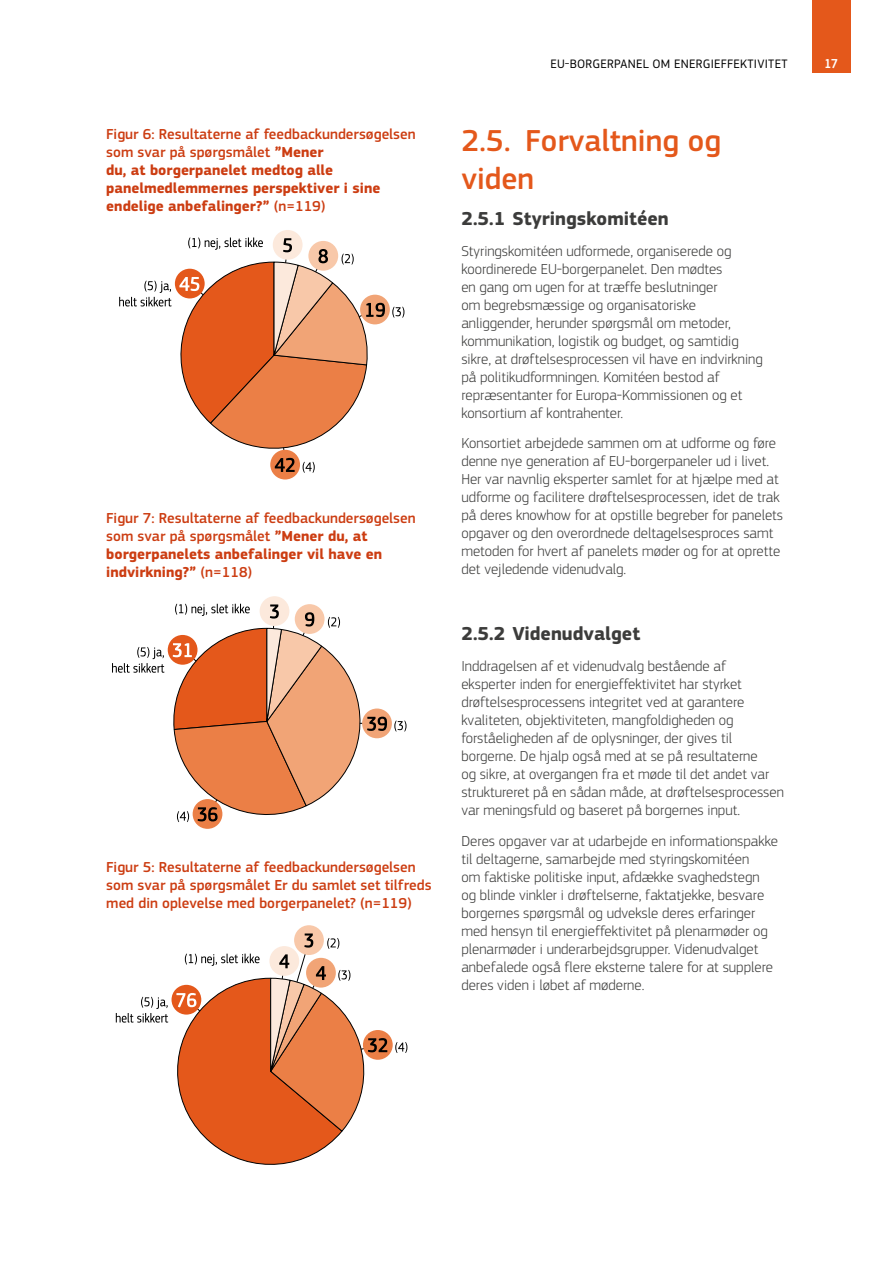
<style>
.page{position:relative;width:893px;height:1263px;background:#fff}
.page>*{position:absolute;margin:0;border:0;box-sizing:border-box;transform-origin:0 0}
.Heading_2__H2__numbering{font:500 31.5px/37.5px "EC Square Sans Pro";color:#e4581b}
.Heading_3__H3__numbering{font:700 19.5px "EC Square Sans Pro";color:#3c3c3b}
.Body_text__P{font:300 15px/18px "EC Square Sans Pro";color:#3c3c3b}
.Heading_3__H3__figure{font:500 15px/18px "EC Square Sans Pro";color:#cc3d12}
.Heading_3__H3__figure_NC{font:700 15px/18px "EC Square Sans Pro";color:#cc3d12}
.t1{font:500 13.5px "EC Square Sans Cond Pro";color:#fff}
.t2{font:12.75px "EC Square Sans Pro";letter-spacing:.02em;color:#000}
.s1{font-weight:500}
.s2{font-weight:700}
</style>
<div class="page">
<div style="left:812px;top:0;width:38px;height:72px;background:#e4581b"></div>
<div style="left:270px;top:450px;width:30px;height:29px;background:#eb7f46;border-radius:50%"></div>
<div style="left:360px;top:295px;width:30px;height:29px;background:#f1a476;border-radius:50%"></div>
<div style="left:273px;top:230px;width:30px;height:30px;background:#fce9dc;border-radius:50%"></div>
<svg style="left:392px;top:307px;width:12px;height:11px"></svg>
<svg style="left:119px;top:237px;width:266px;height:236px"></svg>
<div style="left:168px;top:635px;width:29px;height:30px;background:#e4581b;border-radius:50%"></div>
<svg style="left:193px;top:799px;width:29px;height:30px"></svg>
<div style="left:362px;top:708px;width:30px;height:30px;background:#f1a476;border-radius:50%"></div>
<div style="left:260px;top:596px;width:29px;height:30px;background:#fce9dc;border-radius:50%"></div>
<svg style="left:394px;top:720px;width:12px;height:12px"></svg>
<svg style="left:112px;top:647px;width:52px;height:26px"></svg>
<svg style="left:170px;top:604px;width:217px;height:223px"></svg>
<svg style="left:363px;top:1030px;width:30px;height:30px"></svg>
<div style="left:294px;top:925px;width:30px;height:30px;background:#f8c8a9;border-radius:50%"></div>
<svg style="left:395px;top:1042px;width:12px;height:11px"></svg>
<svg style="left:116px;top:933px;width:271px;height:232px"></svg>
<h3 class="Heading_3__H3__figure_NC" style="left:106px;top:125px;width:311px"><span class="s1">Figur 6: Resultaterne af feedbackundersøgelsen som svar på spørgsmålet</span> ”Mener<br>du, at borgerpanelet medtog alle panelmedlemmernes perspektiver i sine endelige anbefalinger?” <span class="s1">(n=119)</span></h3>
<h3 class="Heading_3__H3__figure" style="left:106px;top:510px;width:311px">Figur 7: Resultaterne af feedbackundersøgelsen som svar på spørgsmålet <span class="s2">”Mener du, at borgerpanelets anbefalinger vil have en indvirkning?”</span> (n=118)</h3>
<h3 class="Heading_3__H3__figure" style="left:106px;top:858px;width:327px">Figur 5: Resultaterne af feedbackundersøgelsen som svar på spørgsmålet Er du samlet set tilfreds med din oplevelse med borgerpanelet? (n=119)</h3>
<p class="t2" style="left:550px;top:56px;width:239px">EU-BORGERPANEL OM ENERGIEFFEKTIVITET</p>
<p class="t1" style="left:824px;top:56px;width:15px">17</p>
<h2 class="Heading_2__H2__numbering" style="left:461px;top:123px;width:261px">2.5. Forvaltning og viden</h2>
<h3 class="Heading_3__H3__numbering" style="left:461px;top:207px;width:209px">2.5.1 Styringskomitéen</h3>
<p class="Body_text__P" style="left:461px;top:242px;width:303px">Styringskomitéen udformede, organiserede og koordinerede EU-borgerpanelet. Den mødtes<br>en gang om ugen for at træffe beslutninger<br>om begrebsmæssige og organisatoriske anliggender, herunder spørgsmål om metoder, kommunikation, logistik og budget, og samtidig sikre, at drøftelsesprocessen vil have en indvirkning på politikudformningen. Komitéen bestod af repræsentanter for Europa-Kommissionen og et konsortium af kontrahenter.</p>
<p class="Body_text__P" style="left:461px;top:434px;width:323px">Konsortiet arbejdede sammen om at udforme og føre denne nye generation af EU-borgerpaneler ud i livet.<br>Her var navnlig eksperter samlet for at hjælpe med at udforme og facilitere drøftelsesprocessen, idet de trak på deres knowhow for at opstille begreber for panelets opgaver og den overordnede deltagelsesproces samt metoden for hvert af panelets møder og for at oprette det vejledende videnudvalg.</p>
<h3 class="Heading_3__H3__numbering" style="left:461px;top:622px;width:180px">2.5.2 Videnudvalget</h3>
<p class="Body_text__P" style="left:461px;top:657px;width:324px">Inddragelsen af et videnudvalg bestående af eksperter inden for energieffektivitet har styrket drøftelsesprocessens integritet ved at garantere kvaliteten, objektiviteten, mangfoldigheden og forståeligheden af de oplysninger, der gives til borgerne. De hjalp også med at se på resultaterne<br>og sikre, at overgangen fra et møde til det andet var struktureret på en sådan måde, at drøftelsesprocessen var meningsfuld og baseret på borgernes input.</p>
<p class="Body_text__P" style="left:461px;top:832px;width:318px">Deres opgaver var at udarbejde en informationspakke til deltagerne, samarbejde med styringskomitéen<br>om faktiske politiske input, afdække svaghedstegn<br>og blinde vinkler i drøftelserne, faktatjekke, besvare borgernes spørgsmål og udveksle deres erfaringer med hensyn til energieffektivitet på plenarmøder og plenarmøder i underarbejdsgrupper. Videnudvalget anbefalede også flere eksterne talere for at supplere deres viden i løbet af møderne.</p>
</div>
